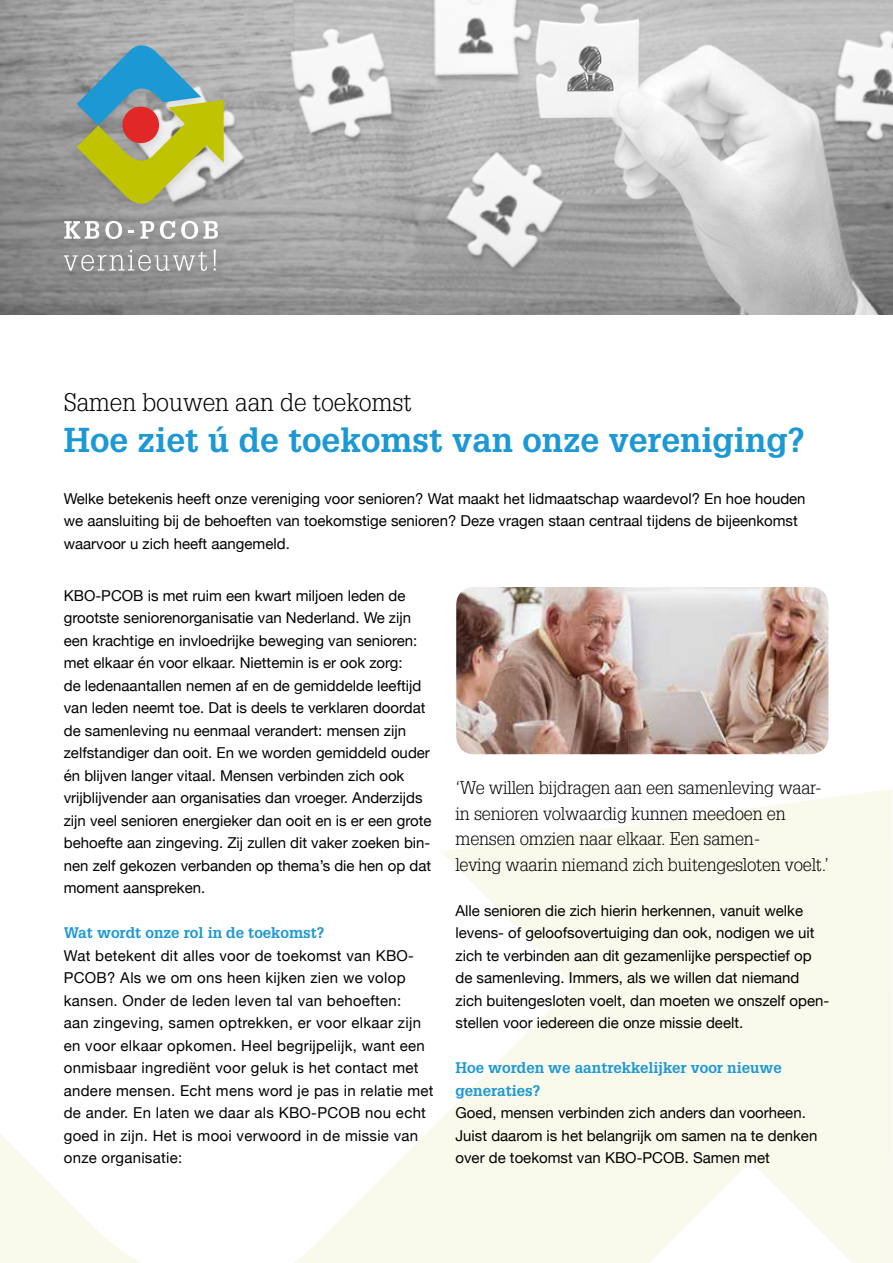
<style>
.page{position:relative;width:893px;height:1263px;background:#fff}
.page>*{position:absolute;margin:0;border:0;box-sizing:border-box;transform-origin:0 0}
.t1{font:700 33.75px "Glypha LT Std";color:#1c98d5}
.t2{font:300 24.9px "Glypha LT Std";color:#000}
.t3{font:300 18px/25.5px "Glypha LT Std";letter-spacing:-.01em;color:#000}
.t4{font:15px/22.5px "Helvetica Neue";color:#000}
.t5{font:15px/22.5px "Helvetica Neue";letter-spacing:.02em;color:#000}
.t6{font:700 15px/22.5px "Glypha LT Std";color:#1c98d5}
</style>
<div class="page">
<img style="left:0;top:0;width:893px;height:315px">
<svg style="left:0;top:789px;width:893px;height:474px"></svg>
<div style="left:57px;top:42px;width:175px;height:241px;background:#000;opacity:.11"></div>
<svg style="left:77px;top:38px;width:147px;height:173px;background:#9ca982"></svg>
<svg style="left:64px;top:221px;width:35px;height:18px"></svg>
<svg style="left:105px;top:221px;width:17px;height:18px"></svg>
<svg style="left:128px;top:230px;width:6px;height:3px"></svg>
<svg style="left:140px;top:221px;width:14px;height:18px"></svg>
<svg style="left:160px;top:221px;width:15px;height:18px"></svg>
<svg style="left:181px;top:221px;width:37px;height:18px"></svg>
<svg style="left:64px;top:250px;width:143px;height:21px;background:#a5a5a5"></svg>
<svg style="left:214px;top:249px;width:2px;height:21px"></svg>
<img style="left:456px;top:587px;width:372px;height:167px">
<h2 class="t2" style="left:64px;top:388px;width:350px">Samen bouwen aan de toekomst</h2>
<h1 class="t1" style="left:64px;top:419px;width:742px">Hoe ziet ú de toekomst van onze vereniging?</h1>
<p class="t4" style="left:64px;top:488px;width:743px">Welke betekenis heeft onze vereniging voor senioren? Wat maakt het lidmaatschap waardevol? En hoe houden we aansluiting bij de behoeften van toekomstige senioren? Deze vragen staan centraal tijdens de bijeenkomst waarvoor u zich heeft aangemeld.</p>
<p class="t4" style="left:64px;top:585px;width:369px">KBO-PCOB is met ruim een kwart miljoen leden de grootste seniorenorganisatie van Nederland. We zijn een krachtige en invloedrijke beweging van senioren: met elkaar én voor elkaar. Niettemin is er ook zorg:<br>de ledenaantallen nemen af en de gemiddelde leeftijd van leden neemt toe. Dat is deels te verklaren doordat de samenleving nu eenmaal verandert: mensen zijn zelfstandiger dan ooit. En we worden gemiddeld ouder én blijven langer vitaal. Mensen verbinden zich ook vrijblijvender aan organisaties dan vroeger. Anderzijds zijn veel senioren energieker dan ooit en is er een grote behoefte aan zingeving. Zij zullen dit vaker zoeken bin&shy;nen zelf gekozen verbanden op thema’s die hen op dat moment aanspreken.</p>
<p class="t6" style="left:64px;top:921px;width:262px">Wat wordt onze rol in de toekomst?</p>
<p class="t5" style="left:64px;top:945px;width:371px">Wat betekent dit alles voor de toekomst van KBO-PCOB? Als we om ons heen kijken zien we volop kansen. Onder de leden leven tal van behoeften:<br>aan zingeving, samen optrekken, er voor elkaar zijn en voor elkaar opkomen. Heel begrijpelijk, want een onmisbaar ingrediënt voor geluk is het contact met andere mensen. Echt mens word je pas in relatie met de ander. En laten we daar als KBO-PCOB nou echt goed in zijn. Het is mooi verwoord in de missie van onze organisatie:</p>
<p class="t3" style="left:455px;top:775px;width:375px">‘We willen bijdragen aan een samenleving waar&shy;in senioren volwaardig kunnen meedoen en mensen omzien naar elkaar. Een samen-<br>leving waarin niemand zich buitengesloten voelt.’</p>
<p class="t4" style="left:455px;top:900px;width:375px">Alle senioren die zich hierin herkennen, vanuit welke levens- of geloofsovertuiging dan ook, nodigen we uit zich te verbinden aan dit gezamenlijke perspectief op de samenleving. Immers, als we willen dat niemand zich buitengesloten voelt, dan moeten we onszelf open&shy;stellen voor iedereen die onze missie deelt.</p>
<p class="t6" style="left:455px;top:1056px;width:328px">Hoe worden we aantrekkelijker voor nieuwe generaties?</p>
<p class="t4" style="left:455px;top:1102px;width:363px">Goed, mensen verbinden zich anders dan voorheen.<br>Juist daarom is het belangrijk om samen na te denken over de toekomst van KBO-PCOB. Samen met</p>
</div>
